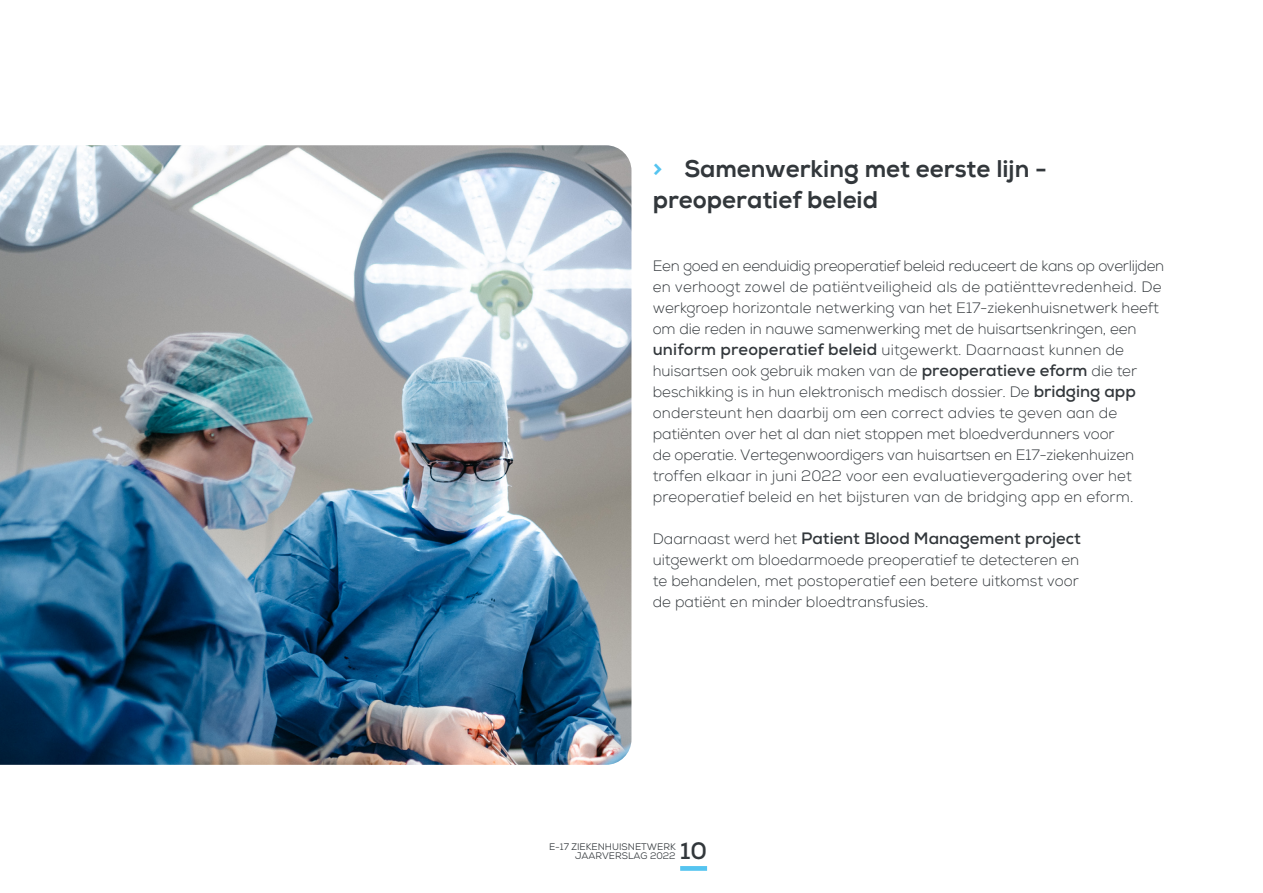
<style>
.page{position:relative;width:1263px;height:893px;background:#fff}
.page>*{position:absolute;margin:0;border:0;box-sizing:border-box;transform-origin:0 0}
.ondertitel{font:800 24px/31.5px "Nexa W01";color:#32373b}
.t1{font:700 23.7px "Nexa W01";color:#32373b}
.t2{font:700 16.5px "Nexa W01";color:#32373b}
.t3{font:300 15px/21px "Nexa W01";color:#32373b}
.t4{font:9.45px/9.4px "Nexa W01";color:#32373b;text-align:right}
.s1{color:#55c4f0}
.s2{font-weight:700;font-size:16.5px}
.s3{font-weight:300;font-size:15px}
</style>
<div class="page">
<div style="left:680px;top:866px;width:27px;height:5px;background:#55c4f0"></div>
<img style="left:0;top:145px;width:631px;height:620px">
<p class="ondertitel" style="left:653px;top:153px;width:396px"><span class="s1">&gt;</span> Samenwerking met eerste lijn - preoperatief beleid</p>
<p class="t3" style="left:653px;top:256px;width:513px">Een goed en eenduidig preoperatief beleid reduceert de kans op overlijden en verhoogt zowel de patiëntveiligheid als de patiënttevredenheid. De werkgroep horizontale netwerking van het E17-ziekenhuisnetwerk heeft om die reden in nauwe samenwerking met de huisartsenkringen, een <span class="s2">uniform preoperatief beleid</span> uitgewerkt. Daarnaast kunnen de huisartsen ook gebruik maken van de <span class="s2">preoperatieve eform</span> die ter beschikking is in hun elektronisch medisch dossier. De <span class="s2">bridging app </span>ondersteunt hen daarbij om een correct advies te geven aan de patiënten over het al dan niet stoppen met bloedverdunners voor<br>de operatie. Vertegenwoordigers van huisartsen en E17-ziekenhuizen troffen elkaar in juni 2022 voor een evaluatievergadering over het preoperatief beleid en het bijsturen van de bridging app en eform.</p>
<p class="t2" style="left:653px;top:529px;width:429px"><span class="s3">Daarnaast werd het</span> Patient Blood Management project</p>
<p class="t3" style="left:653px;top:550px;width:428px;text-align:justify">uitgewerkt om bloedarmoede preoperatief te detecteren en te behandelen, met postoperatief een betere uitkomst voor de patiënt en minder bloedtransfusies.</p>
<h2 class="t1" style="left:680px;top:837px;width:28px">10</h2>
<p class="t4" style="left:549px;top:842px;width:128px">E-17 ZIEKENHUISNETWERK<br>JAARVERSLAG 2022</p>
</div>
